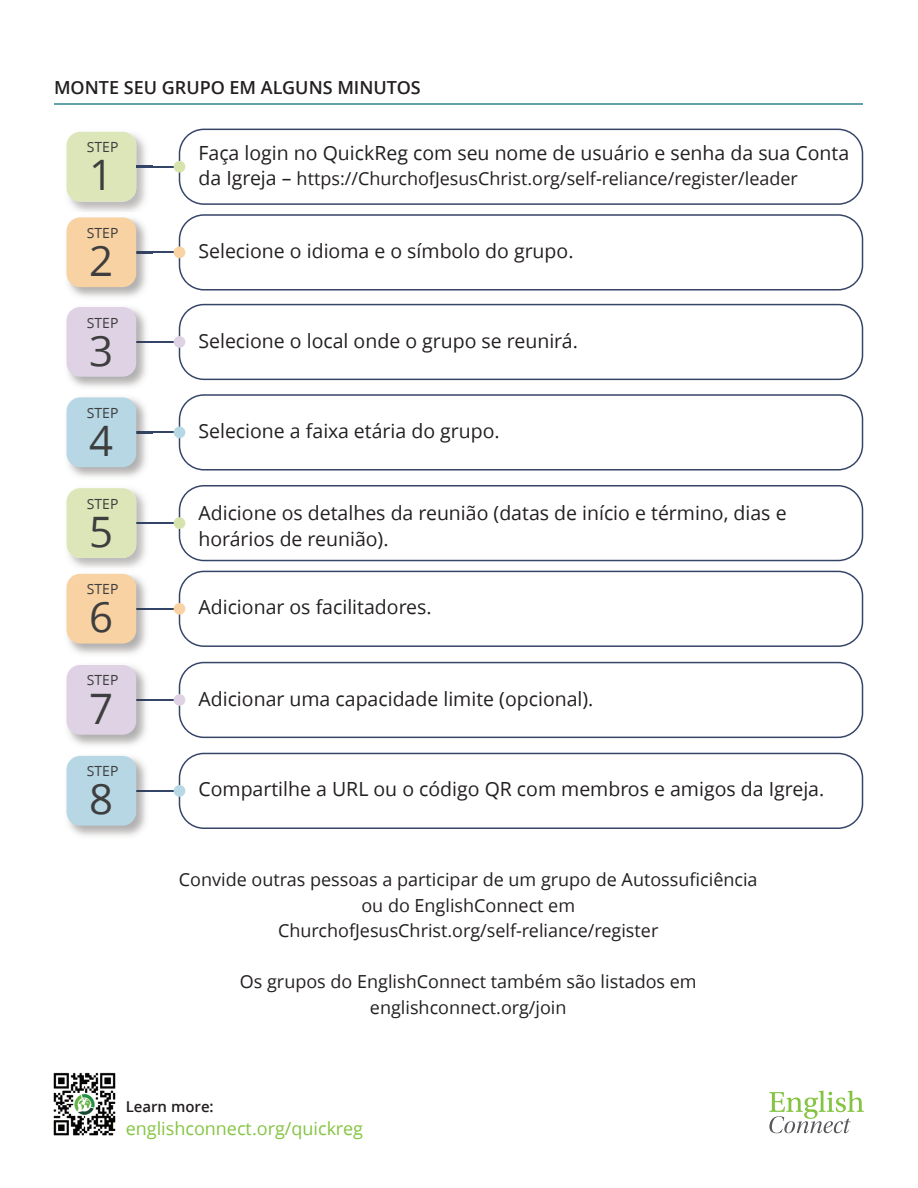
<style>
.page{position:relative;width:918px;height:1188px;background:#fff}
.page>*{position:absolute;margin:0;border:0;box-sizing:border-box;transform-origin:0 0}
.t1{font:42px "Zoramlds Lat";color:#3e3e3f}
.t2{font:19.5px/25.5px "Zoramlds Lat";color:#231f20}
.t3{font:18px/25.5px "Zoramlds Lat";color:#231f20;text-align:center}
.t4{font:600 18px "Zoramlds Lat";color:#231f20}
.t5{font:18px "Zoramlds Lat";color:#84c442}
.t6{font:600 15px "Zoramlds Lat";color:#231f20}
.t7{font:13.95px "Zoramlds Lat";color:#3e3e3f}
.s1{font-size:19.5px}
</style>
<div class="page">
<svg style="left:769px;top:1091px;width:95px;height:42px"></svg>
<img style="left:53px;top:1072px;width:63px;height:64px">
<hr style="left:54px;top:103px;width:809px;height:1px;background:#61a1aa">
<img style="left:66px;top:131px;width:87px;height:81px">
<div style="left:67px;top:132px;width:69px;height:70px;background:#dce6b8;border-radius:14px"></div>
<svg style="left:179px;top:129px;width:684px;height:76px"></svg>
<svg style="left:136px;top:166px;width:38px;height:1px"></svg>
<div style="left:174px;top:161px;width:11px;height:12px;background:#d6e3ac;border-radius:50%"></div>
<svg style="left:179px;top:214px;width:684px;height:77px"></svg>
<div style="left:174px;top:247px;width:11px;height:11px;background:#f8d2a2;border-radius:50%"></div>
<img style="left:66px;top:218px;width:87px;height:350px">
<svg style="left:136px;top:252px;width:38px;height:1px"></svg>
<div style="left:67px;top:217px;width:69px;height:70px;background:#f8d2a2;border-radius:14px"></div>
<hr style="left:153px;top:341px;width:26px;height:2px;background:#354568">
<svg style="left:179px;top:304px;width:684px;height:76px"></svg>
<div style="left:174px;top:336px;width:11px;height:12px;background:#ded2e4;border-radius:50%"></div>
<img style="left:66px;top:302px;width:87px;height:1px">
<svg style="left:136px;top:341px;width:17px;height:2px"></svg>
<div style="left:67px;top:307px;width:69px;height:70px;background:#ded2e4;border-radius:14px"></div>
<svg style="left:179px;top:394px;width:684px;height:77px"></svg>
<div style="left:174px;top:427px;width:11px;height:11px;background:#b6d7e3;border-radius:50%"></div>
<img style="left:66px;top:392px;width:87px;height:1px">
<svg style="left:136px;top:432px;width:38px;height:1px"></svg>
<div style="left:67px;top:397px;width:69px;height:70px;background:#b6d7e3;border-radius:14px"></div>
<hr style="left:153px;top:522px;width:26px;height:2px;background:#354568">
<svg style="left:179px;top:485px;width:684px;height:76px"></svg>
<div style="left:174px;top:517px;width:11px;height:12px;background:#d6e3ac;border-radius:50%"></div>
<img style="left:66px;top:483px;width:87px;height:1px">
<svg style="left:136px;top:522px;width:17px;height:2px"></svg>
<div style="left:67px;top:488px;width:69px;height:70px;background:#dce6b8;border-radius:14px"></div>
<hr style="left:153px;top:608px;width:26px;height:2px;background:#354568">
<svg style="left:179px;top:571px;width:684px;height:76px"></svg>
<div style="left:174px;top:603px;width:11px;height:12px;background:#f8d2a2;border-radius:50%"></div>
<img style="left:66px;top:574px;width:80px;height:262px">
<svg style="left:136px;top:608px;width:17px;height:2px"></svg>
<div style="left:67px;top:574px;width:69px;height:70px;background:#f8d2a2;border-radius:14px"></div>
<hr style="left:153px;top:699px;width:26px;height:2px;background:#354568">
<svg style="left:179px;top:662px;width:684px;height:76px"></svg>
<div style="left:174px;top:694px;width:11px;height:12px;background:#ded2e4;border-radius:50%"></div>
<svg style="left:136px;top:699px;width:17px;height:2px"></svg>
<div style="left:67px;top:665px;width:69px;height:70px;background:#ded2e4;border-radius:14px"></div>
<hr style="left:153px;top:790px;width:26px;height:2px;background:#354568">
<svg style="left:179px;top:753px;width:684px;height:76px"></svg>
<div style="left:174px;top:785px;width:11px;height:12px;background:#b6d7e3;border-radius:50%"></div>
<svg style="left:136px;top:790px;width:17px;height:2px"></svg>
<div style="left:67px;top:756px;width:69px;height:70px;background:#b6d7e3;border-radius:14px"></div>
<p class="t4" style="left:54px;top:74px;width:368px">MONTE SEU GRUPO EM ALGUNS MINUTOS</p>
<p class="t7" style="left:87px;top:137px;width:33px">STEP</p>
<h1 class="t1" style="left:89px;top:144px;width:26px">1</h1>
<p class="t7" style="left:87px;top:223px;width:33px">STEP</p>
<h1 class="t1" style="left:89px;top:230px;width:26px">2</h1>
<p class="t7" style="left:87px;top:312px;width:33px">STEP</p>
<h1 class="t1" style="left:89px;top:320px;width:26px">3</h1>
<p class="t7" style="left:87px;top:403px;width:33px">STEP</p>
<h1 class="t1" style="left:89px;top:410px;width:26px">4</h1>
<p class="t7" style="left:87px;top:493px;width:33px">STEP</p>
<h1 class="t1" style="left:89px;top:501px;width:26px">5</h1>
<p class="t7" style="left:87px;top:579px;width:33px">STEP</p>
<h1 class="t1" style="left:89px;top:586px;width:26px">6</h1>
<p class="t7" style="left:87px;top:670px;width:33px">STEP</p>
<h1 class="t1" style="left:89px;top:678px;width:26px">7</h1>
<p class="t7" style="left:87px;top:761px;width:33px">STEP</p>
<h1 class="t1" style="left:89px;top:768px;width:26px">8</h1>
<p class="t2" style="left:198px;top:140px;width:652px">Faça login no QuickReg com seu nome de usuário e senha da sua Conta</p>
<p class="t3" style="left:198px;top:166px;width:601px"><span class="s1">da Igreja –</span> https://ChurchofJesusChrist.org/self-reliance/register/leader</p>
<p class="t2" style="left:198px;top:238px;width:377px">Selecione o idioma e o símbolo do grupo.</p>
<p class="t2" style="left:198px;top:328px;width:381px">Selecione o local onde o grupo se reunirá.</p>
<p class="t2" style="left:198px;top:418px;width:303px">Selecione a faixa etária do grupo.</p>
<p class="t2" style="left:198px;top:500px;width:590px">Adicione os detalhes da reunião (datas de início e término, dias e horários de reunião).</p>
<p class="t2" style="left:198px;top:594px;width:235px">Adicionar os facilitadores.</p>
<p class="t2" style="left:198px;top:686px;width:397px">Adicionar uma capacidade limite (opcional).</p>
<p class="t2" style="left:198px;top:776px;width:627px">Compartilhe a URL ou o código QR com membros e amigos da Igreja.</p>
<p class="t3" style="left:179px;top:867px;width:580px">Convide outras pessoas a participar de um grupo de Autossuficiência ou do EnglishConnect em</p>
<p class="t3" style="left:278px;top:918px;width:382px">ChurchofJesusChrist.org/self-reliance/register</p>
<p class="t3" style="left:240px;top:969px;width:458px">Os grupos do EnglishConnect também são listados em</p>
<p class="t3" style="left:370px;top:995px;width:198px">englishconnect.org/join</p>
<p class="t6" style="left:126px;top:1096px;width:89px">Learn more:</p>
<p class="t5" style="left:126px;top:1115px;width:239px">englishconnect.org/quickreg</p>
</div>
